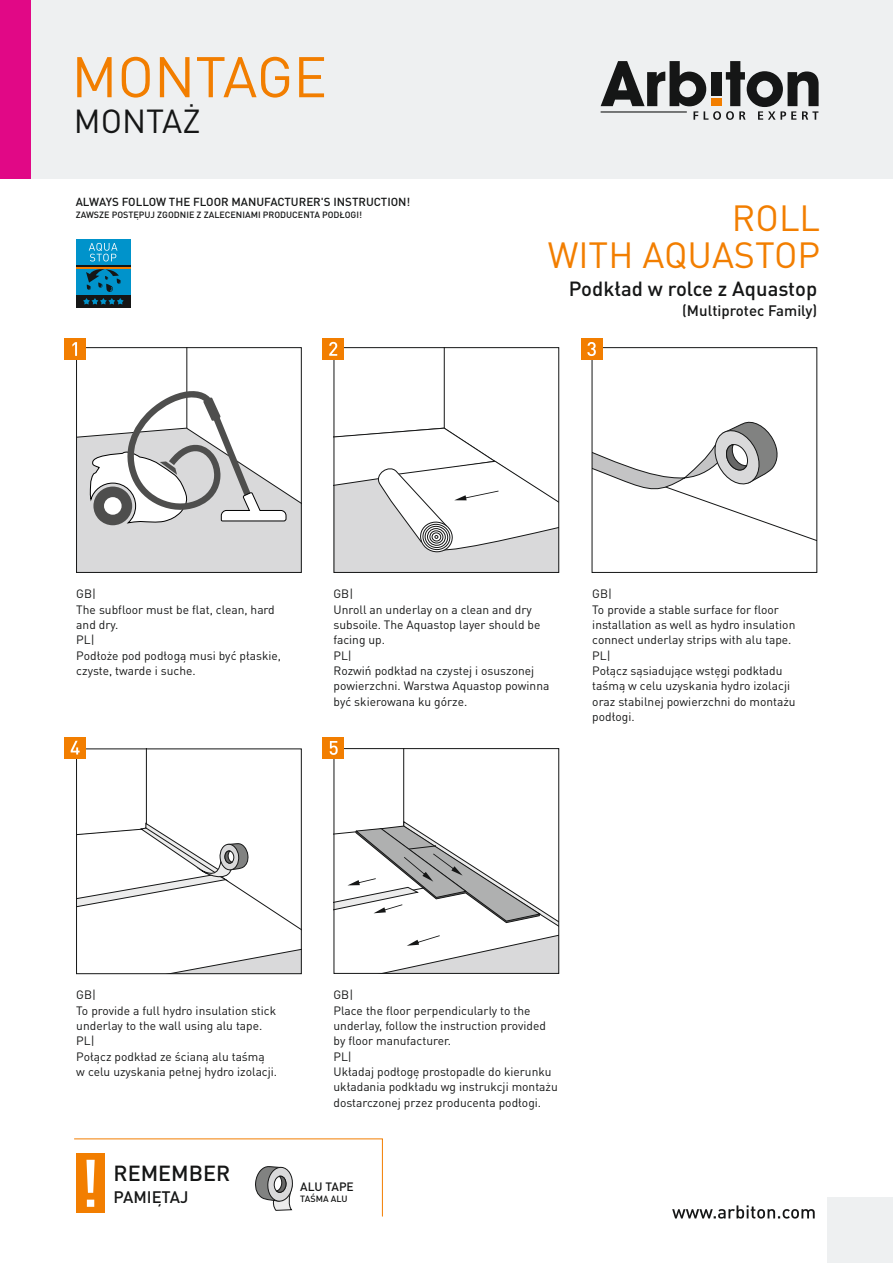
<style>
.page{position:relative;width:893px;height:1263px;background:#fff}
.page>*{position:absolute;margin:0;border:0;box-sizing:border-box;transform-origin:0 0}
.t1{font:500 66.15px "DIN Pro";color:#fff}
.t2{font:56.4px "DIN Pro";color:#f27e00}
.t3{font:36px/36.8px "DIN Pro";color:#f27e00;text-align:right}
.t4{font:33px "DIN Pro";color:#151616}
.t5{font:500 21.6px "DIN Pro";color:#151616}
.t6{font:500 20.25px "DIN Pro";color:#151616}
.t7{font:500 16.5px "DIN Pro";color:#151616}
.t8{font:500 15px "DIN Pro";color:#151616}
.t9{font:12px/15.3px "DIN Pro";color:#151616}
.t10{font:500 12px "DIN Pro";color:#151616}
.t11{font:500 11.55px "DIN Pro";color:#151616}
.t12{font:500 9px "DIN Pro";color:#151616}
</style>
<div class="page">
<hr style="left:403px;top:749px;width:1px;height:80px;background:#151616">
<svg style="left:336px;top:794px;width:221px;height:178px"></svg>
<div style="left:334px;top:748px;width:225px;height:226px;border:1px solid #151616"></div>
<hr style="left:146px;top:749px;width:1px;height:80px;background:#151616">
<svg style="left:78px;top:822px;width:222px;height:150px"></svg>
<div style="left:76px;top:748px;width:226px;height:226px;border:1px solid #151616"></div>
<hr style="left:444px;top:348px;width:1px;height:80px;background:#151616">
<svg style="left:336px;top:427px;width:221px;height:144px"></svg>
<div style="left:334px;top:347px;width:225px;height:226px;border:1px solid #151616"></div>
<hr style="left:186px;top:348px;width:1px;height:80px;background:#151616">
<div style="left:76px;top:347px;width:226px;height:226px;border:1px solid #151616"></div>
<svg style="left:594px;top:421px;width:221px;height:120px"></svg>
<div style="left:592px;top:347px;width:225px;height:226px;border:1px solid #151616"></div>
<div style="left:0;top:0;width:893px;height:179px;background:#eef0f1"></div>
<svg style="left:601px;top:61px;width:218px;height:59px"></svg>
<div style="left:711px;top:98px;width:10px;height:8px;background:#f27e00"></div>
<div style="left:76px;top:239px;width:55px;height:56px;background:#0093cb"></div>
<div style="left:76px;top:295px;width:55px;height:12px;background:#151616"></div>
<svg style="left:83px;top:298px;width:41px;height:6px"></svg>
<hr style="left:76px;top:266px;width:55px;height:1px;background:#151616">
<hr style="left:76px;top:267px;width:55px;height:2px;background:#f27e00">
<svg style="left:89px;top:243px;width:28px;height:18px"></svg>
<svg style="left:86px;top:269px;width:35px;height:23px"></svg>
<div style="left:65px;top:338px;width:21px;height:22px;background:#f27e00"></div>
<svg style="left:72px;top:342px;width:5px;height:14px"></svg>
<div style="left:323px;top:338px;width:21px;height:22px;background:#f27e00"></div>
<svg style="left:329px;top:342px;width:8px;height:14px"></svg>
<div style="left:581px;top:338px;width:21px;height:22px;background:#f27e00"></div>
<svg style="left:587px;top:342px;width:9px;height:14px"></svg>
<div style="left:65px;top:737px;width:21px;height:22px;background:#f27e00"></div>
<svg style="left:71px;top:741px;width:9px;height:13px"></svg>
<div style="left:323px;top:737px;width:21px;height:22px;background:#f27e00"></div>
<svg style="left:330px;top:741px;width:8px;height:14px"></svg>
<svg style="left:77px;top:390px;width:224px;height:182px"></svg>
<svg style="left:672px;top:1205px;width:143px;height:13px"></svg>
<div style="left:828px;top:1198px;width:65px;height:65px;background:#eef0f1"></div>
<svg style="left:74px;top:1138px;width:309px;height:79px"></svg>
<div style="left:0;top:0;width:30px;height:179px;background:#e10886"></div>
<h2 class="t2" style="left:71px;top:54px;width:257px">MONTAGE</h2>
<h3 class="t4" style="left:74px;top:107px;width:128px">MONTAŻ</h3>
<p class="t11" style="left:76px;top:197px;width:336px">ALWAYS FOLLOW THE FLOOR MANUFACTURER'S INSTRUCTION!</p>
<p class="t12" style="left:76px;top:211px;width:288px">ZAWSZE POSTĘPUJ ZGODNIE Z ZALECENIAMI PRODUCENTA PODŁOGI!</p>
<h3 class="t3" style="left:548px;top:203px;width:274px">ROLL<br>WITH AQUASTOP</h3>
<h3 class="t6" style="left:569px;top:280px;width:250px">Podkład w rolce z Aquastop</h3>
<p class="t8" style="left:682px;top:305px;width:137px">(Multiprotec Family)</p>
<p class="t9" style="left:76px;top:587px;width:206px">GB|<br>The subfloor must be flat, clean, hard and dry.<br>PL|<br>Podłoże pod podłogą musi być płaskie, czyste, twarde i suche.</p>
<p class="t9" style="left:592px;top:587px;width:205px">GB|<br>To provide a stable surface for floor installation as well as hydro insulation connect underlay strips with alu tape.<br>PL|<br>Połącz sąsiadujące wstęgi podkładu taśmą w celu uzyskania hydro izolacji oraz stabilnej powierzchni do montażu podłogi.</p>
<p class="t9" style="left:333px;top:587px;width:217px">GB|<br>Unroll an underlay on a clean and dry subsoile. The Aquastop layer should be facing up.<br>PL|<br>Rozwiń podkład na czystej i osuszonej powierzchni. Warstwa Aquastop powinna być skierowana ku górze.</p>
<p class="t9" style="left:76px;top:988px;width:202px">GB|<br>To provide a full hydro insulation stick underlay to the wall using alu tape.<br>PL|<br>Połącz podkład ze ścianą alu taśmą<br>w celu uzyskania pełnej hydro izolacji.</p>
<h1 class="t1" style="left:78px;top:1156px;width:23px">!</h1>
<h3 class="t5" style="left:114px;top:1164px;width:118px">REMEMBER</h3>
<h3 class="t7" style="left:114px;top:1190px;width:76px">PAMIĘTAJ</h3>
<p class="t9" style="left:333px;top:988px;width:226px">GB|<br>Place the floor perpendicularly to the underlay, follow the instruction provided by floor manufacturer.<br>PL|<br>Układaj podłogę prostopadle do kierunku układania podkładu wg instrukcji montażu dostarczonej przez producenta podłogi.</p>
<p class="t10" style="left:300px;top:1182px;width:55px">ALU TAPE</p>
<p class="t12" style="left:300px;top:1195px;width:49px">TAŚMA ALU</p>
</div>
